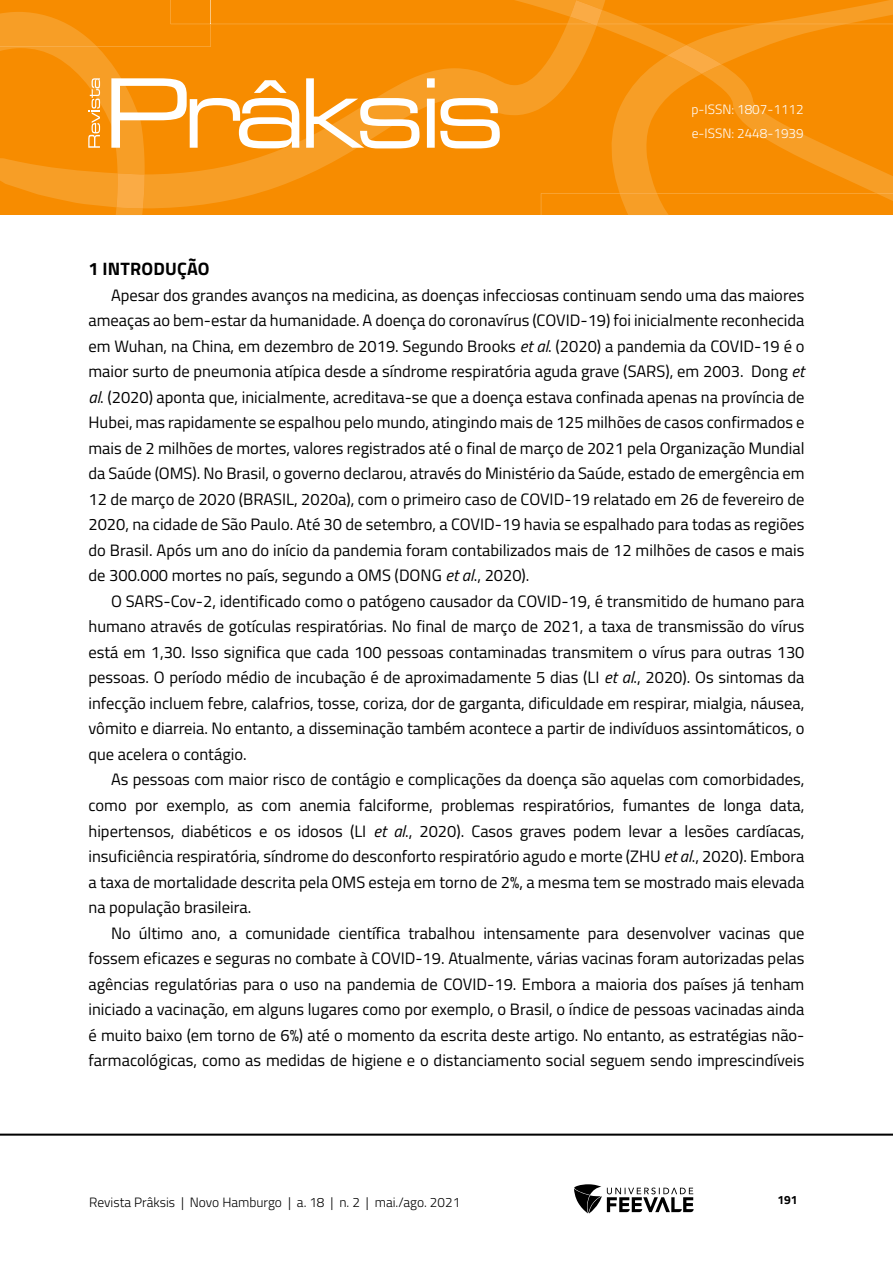
<style>
.page{position:relative;width:893px;height:1263px;background:#fff}
.page>*{position:absolute;margin:0;border:0;box-sizing:border-box;transform-origin:0 0}
.TITILO_1{font:700 18px "Titillium Web";letter-spacing:.01em;color:#000}
.Corpo_de_texto{font:16.5px/25.5px "Titillium Web";color:#000;text-align:justify}
.t1{font:300 13.5px "Titillium Web";color:#000}
.t2{font:300 13.5px/24px "Titillium Web";color:#fff}
.t3{font:700 12px "Titillium Web";color:#000}
.s1{font-style:italic}
</style>
<div class="page">
<hr style="left:0;top:1133px;width:893px;height:3px;background:#000">
<svg style="left:574px;top:1184px;width:120px;height:29px"></svg>
<svg style="left:0;top:0;width:893px;height:215px;background:#f79412"></svg>
<p class="t2" style="left:691px;top:97px;width:114px">p-ISSN: 1807-1112 e-ISSN: 2448-1939</p>
<p class="TITILO_1" style="left:88px;top:255px;width:123px">1 INTRODUÇÃO</p>
<p class="Corpo_de_texto" style="left:88px;top:282px;width:717px;text-indent:22px">Apesar dos grandes avanços na medicina, as doenças infecciosas continuam sendo uma das maiores ameaças ao bem-estar da humanidade. A doença do coronavírus (COVID-19) foi inicialmente reconhecida em Wuhan, na China, em dezembro de 2019. Segundo Brooks <span class="s1">et al</span>. (2020) a pandemia da COVID-19 é o maior surto de pneumonia atípica desde a síndrome respiratória aguda grave (SARS), em 2003. Dong <span class="s1">et al</span>. (2020) aponta que, inicialmente, acreditava-se que a doença estava confinada apenas na província de Hubei, mas rapidamente se espalhou pelo mundo, atingindo mais de 125 milhões de casos confirmados e mais de 2 milhões de mortes, valores registrados até o final de março de 2021 pela Organização Mundial da Saúde (OMS). No Brasil, o governo declarou, através do Ministério da Saúde, estado de emergência em 12 de março de 2020 (BRASIL, 2020a), com o primeiro caso de COVID-19 relatado em 26 de fevereiro de 2020, na cidade de São Paulo. Até 30 de setembro, a COVID-19 havia se espalhado para todas as regiões do Brasil. Após um ano do início da pandemia foram contabilizados mais de 12 milhões de casos e mais de 300.000 mortes no país, segundo a OMS (DONG <span class="s1">et al</span>., 2020).</p>
<p class="Corpo_de_texto" style="left:88px;top:588px;width:717px;text-indent:22px">O SARS-Cov-2, identificado como o patógeno causador da COVID-19, é transmitido de humano para humano através de gotículas respiratórias. No final de março de 2021, a taxa de transmissão do vírus está em 1,30. Isso significa que cada 100 pessoas contaminadas transmitem o vírus para outras 130 pessoas. O período médio de incubação é de aproximadamente 5 dias (LI <span class="s1">et al</span>., 2020). Os sintomas da infecção incluem febre, calafrios, tosse, coriza, dor de garganta, dificuldade em respirar, mialgia, náusea, vômito e diarreia. No entanto, a disseminação também acontece a partir de indivíduos assintomáticos, o que acelera o contágio.</p>
<p class="Corpo_de_texto" style="left:88px;top:766px;width:717px;text-indent:22px">As pessoas com maior risco de contágio e complicações da doença são aquelas com comorbidades, como por exemplo, as com anemia falciforme, problemas respiratórios, fumantes de longa data, hipertensos, diabéticos e os idosos (LI <span class="s1">et al</span>., 2020). Casos graves podem levar a lesões cardíacas, insuficiência respiratória, síndrome do desconforto respiratório agudo e morte (ZHU <span class="s1">et al</span>., 2020). Embora a taxa de mortalidade descrita pela OMS esteja em torno de 2%, a mesma tem se mostrado mais elevada na população brasileira.</p>
<p class="Corpo_de_texto" style="left:88px;top:919px;width:717px;text-indent:22px">No último ano, a comunidade científica trabalhou intensamente para desenvolver vacinas que fossem eficazes e seguras no combate à COVID-19. Atualmente, várias vacinas foram autorizadas pelas agências regulatórias para o uso na pandemia de COVID-19. Embora a maioria dos países já tenham iniciado a vacinação, em alguns lugares como por exemplo, o Brasil, o índice de pessoas vacinadas ainda é muito baixo (em torno de 6%) até o momento da escrita deste artigo. No entanto, as estratégias não&shy;farmacológicas, como as medidas de higiene e o distanciamento social seguem sendo imprescindíveis</p>
<p class="t1" style="left:89px;top:1192px;width:372px">Revista Prâksis | Novo Hamburgo | a. 18 | n. 2 | mai./ago. 2021</p>
<p class="t3" style="left:777px;top:1190px;width:22px">191</p>
</div>
